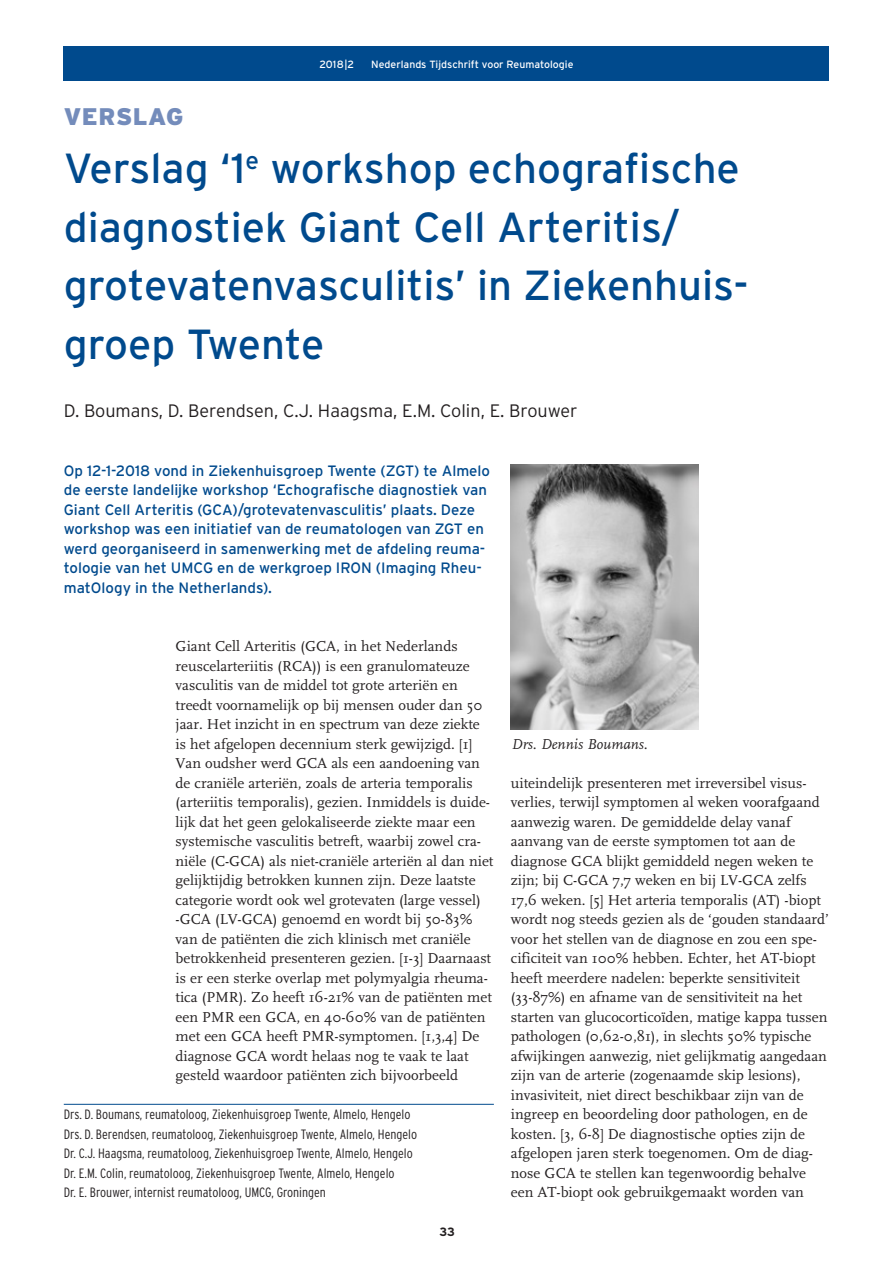
<style>
.page{position:relative;width:893px;height:1263px;background:#fff}
.page>*{position:absolute;margin:0;border:0;box-sizing:border-box;transform-origin:0 0}
._2__Kop{font:42px/58.5px "Interstate";color:#004a8d}
._1__Rubriek{font:900 24px "Interstate";letter-spacing:.02em;color:#748cbb}
._4__Auteur{font:300 18px "Interstate";color:#231f20}
._8__Platte_tekst{font:15px/19.5px "FF Scala";color:#231f20}
._6__Intro{font:15px/19.5px "Interstate";color:#004a8d}
._10__Bijschrift{font:italic 15px "FF Scala";color:#231f20}
._5__Auteur_-_affilia{font:300 condensed 13.5px/19.5px "Interstate";color:#231f20}
.t1{font:700 12px "Interstate";color:#231f20}
.t2{font:10.5px "Interstate";color:#fff}
</style>
<div class="page">
<div style="left:64px;top:47px;width:765px;height:34px;background:#004a8d"></div>
<hr style="left:64px;top:1104px;width:430px;height:1px;background:#004a8d">
<img style="left:511px;top:464px;width:187px;height:265px">
<p class="t2" style="left:319px;top:58px;width:36px">2018|2</p>
<p class="t2" style="left:371px;top:58px;width:204px">Nederlands Tijdschrift voor Reumatologie</p>
<p class="_1__Rubriek" style="left:64px;top:103px;width:121px">VERSLAG</p>
<p class="_2__Kop" style="left:64px;top:139px;width:686px">Verslag ‘1<sup>e</sup> workshop echografische diagnostiek Giant Cell Arteritis/ grotevatenvasculitis’ in Ziekenhuis&shy;groep Twente</p>
<p class="_4__Auteur" style="left:64px;top:401px;width:515px">D. Boumans, D. Berendsen, C.J. Haagsma, E.M. Colin, E. Brouwer</p>
<p class="_6__Intro" style="left:64px;top:461px;width:428px">Op 12-1-2018 vond in Ziekenhuisgroep Twente (ZGT) te Almelo de eerste landelijke workshop ‘Echografische diagnostiek van Giant Cell Arteritis (GCA)/grotevatenvasculitis’ plaats. Deze workshop was een initiatief van de reumatologen van ZGT en werd georganiseerd in samenwerking met de afdeling reuma&shy;tologie van het UMCG en de werkgroep IRON (Imaging Rheu&shy;matOlogy in the Netherlands).</p>
<p class="_8__Platte_tekst" style="left:176px;top:637px;width:319px">Giant Cell Arteritis (GCA, in het Nederlands reuscelarteriitis (RCA)) is een granulomateuze vasculitis van de middel tot grote arteriën en treedt voornamelijk op bij mensen ouder dan 50 jaar. Het inzicht in en spectrum van deze ziekte is het afgelopen decennium sterk gewijzigd. [1] Van oudsher werd GCA als een aandoening van de craniële arteriën, zoals de arteria temporalis (arteriitis temporalis), gezien. Inmiddels is duide&shy;lijk dat het geen gelokaliseerde ziekte maar een systemische vasculitis betreft, waarbij zowel cra&shy;niële (C-GCA) als niet-craniële arteriën al dan niet gelijktijdig betrokken kunnen zijn. Deze laatste categorie wordt ook wel grotevaten (large vessel) -GCA (LV-GCA) genoemd en wordt bij 50-83% van de patiënten die zich klinisch met craniële betrokkenheid presenteren gezien. [1-3] Daarnaast is er een sterke overlap met polymyalgia rheuma&shy;tica (PMR). Zo heeft 16-21% van de patiënten met een PMR een GCA, en 40-60% van de patiënten met een GCA heeft PMR-symptomen. [1,3,4] De diagnose GCA wordt helaas nog te vaak te laat gesteld waardoor patiënten zich bijvoorbeeld</p>
<p class="_5__Auteur_-_affilia" style="left:64px;top:1105px;width:355px">Drs. D. Boumans, reumatoloog, Ziekenhuisgroep Twente, Almelo, Hengelo Drs. D. Berendsen, reumatoloog, Ziekenhuisgroep Twente, Almelo, Hengelo Dr. C.J. Haagsma, reumatoloog, Ziekenhuisgroep Twente, Almelo, Hengelo Dr. E.M. Colin, reumatoloog, Ziekenhuisgroep Twente, Almelo, Hengelo<br>Dr. E. Brouwer, internist reumatoloog, UMCG, Groningen</p>
<p class="t1" style="left:440px;top:1225px;width:17px">33</p>
<p class="_10__Bijschrift" style="left:512px;top:736px;width:138px">Drs. Dennis Boumans.</p>
<p class="_8__Platte_tekst" style="left:511px;top:773px;width:319px">uiteindelijk presenteren met irreversibel visus&shy;verlies, terwijl symptomen al weken voorafgaand aanwezig waren. De gemiddelde delay vanaf aanvang van de eerste symptomen tot aan de diagnose GCA blijkt gemiddeld negen weken te zijn; bij C-GCA 7,7 weken en bij LV-GCA zelfs 17,6 weken. [5] Het arteria temporalis (AT) -biopt wordt nog steeds gezien als de ‘gouden standaard’ voor het stellen van de diagnose en zou een spe&shy;cificiteit van 100% hebben. Echter, het AT-biopt heeft meerdere nadelen: beperkte sensitiviteit (33-87%) en afname van de sensitiviteit na het starten van glucocorticoïden, matige kappa tussen pathologen (0,62-0,81), in slechts 50% typische afwijkingen aanwezig, niet gelijkmatig aangedaan zijn van de arterie (zogenaamde skip lesions), invasiviteit, niet direct beschikbaar zijn van de ingreep en beoordeling door pathologen, en de kosten. [3, 6-8] De diagnostische opties zijn de afgelopen jaren sterk toegenomen. Om de diag&shy;nose GCA te stellen kan tegenwoordig behalve een AT-biopt ook gebruikgemaakt worden van</p>
</div>
